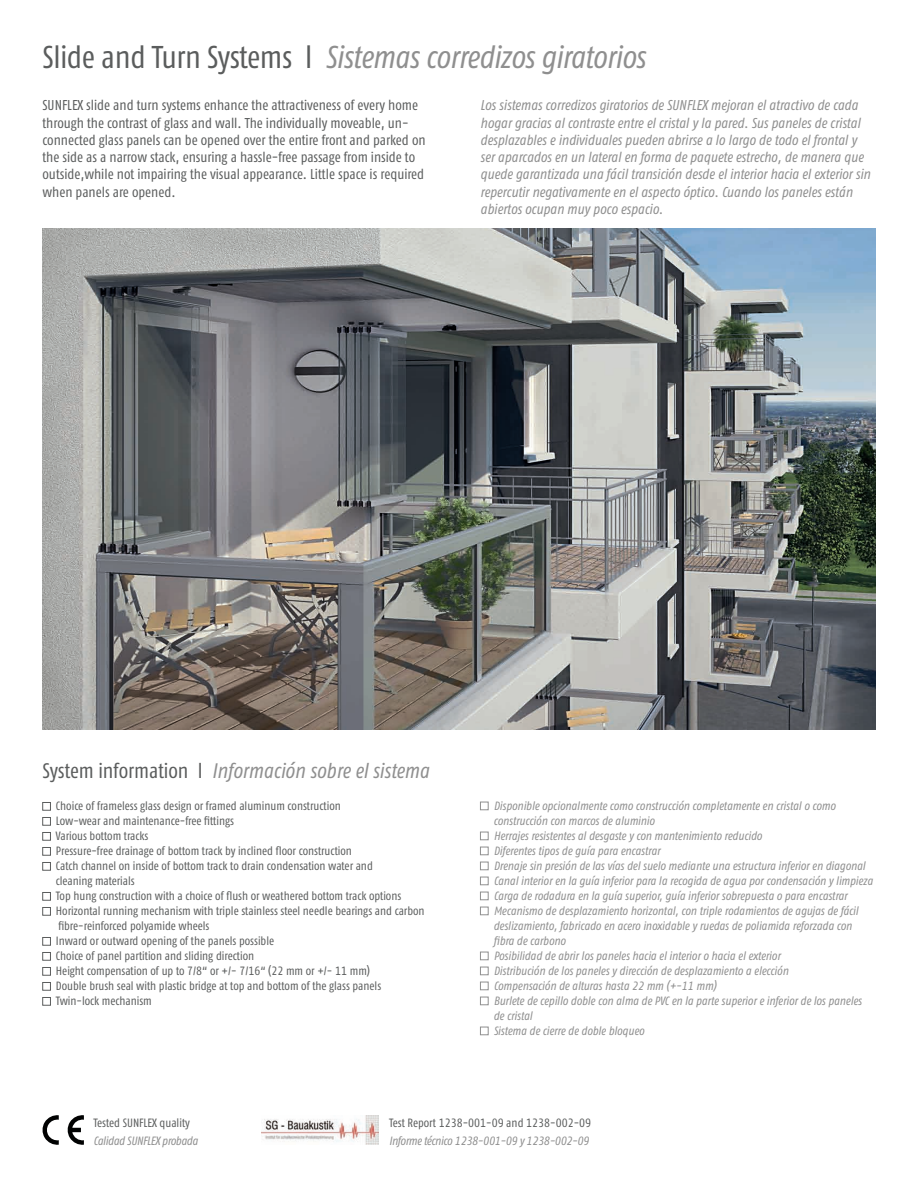
<style>
.page{position:relative;width:918px;height:1188px;background:#fff}
.page>*{position:absolute;margin:0;border:0;box-sizing:border-box;transform-origin:0 0}
.t1{font:italic 31.5px "Fago Co Regular Tf";letter-spacing:-.015em;color:#8f8f8f}
.t2{font:italic 21px "Fago Co Regular Tf";color:#8f8f8f}
.t3{font:italic 14.25px/17.2px "Fago Co Regular Tf";color:#8f8f8f}
.t4{font:14.25px/17.2px "Fago Co Regular Tf";color:#5b5d5d}
.t5{font:italic 12px/15px "Fago Co Regular Tf";color:#8f8f8f}
.t6{font:12px/15px "Fago Co Regular Tf";color:#5b5d5d}
.t7{font:italic 12px "Fago Co Regular Tf";letter-spacing:-.02em;color:#8f8f8f}
.s1{font-style:normal;color:#5b5d5d}
</style>
<div class="page">
<div style="left:480px;top:802px;width:8px;height:8px;border:1px solid #8f8f8f"></div>
<div style="left:480px;top:832px;width:8px;height:8px;border:1px solid #8f8f8f"></div>
<div style="left:480px;top:847px;width:8px;height:8px;border:1px solid #8f8f8f"></div>
<div style="left:480px;top:862px;width:8px;height:8px;border:1px solid #8f8f8f"></div>
<div style="left:480px;top:877px;width:8px;height:8px;border:1px solid #8f8f8f"></div>
<div style="left:480px;top:892px;width:8px;height:8px;border:1px solid #8f8f8f"></div>
<div style="left:480px;top:907px;width:8px;height:8px;border:1px solid #8f8f8f"></div>
<div style="left:480px;top:952px;width:8px;height:8px;border:1px solid #8f8f8f"></div>
<div style="left:480px;top:967px;width:8px;height:8px;border:1px solid #8f8f8f"></div>
<div style="left:480px;top:982px;width:8px;height:8px;border:1px solid #8f8f8f"></div>
<div style="left:480px;top:997px;width:8px;height:8px;border:1px solid #8f8f8f"></div>
<div style="left:480px;top:1027px;width:8px;height:8px;border:1px solid #8f8f8f"></div>
<div style="left:43px;top:802px;width:8px;height:8px;border:1px solid #5b5d5d"></div>
<div style="left:43px;top:817px;width:8px;height:8px;border:1px solid #5b5d5d"></div>
<div style="left:43px;top:832px;width:8px;height:8px;border:1px solid #5b5d5d"></div>
<div style="left:43px;top:847px;width:8px;height:8px;border:1px solid #5b5d5d"></div>
<div style="left:43px;top:862px;width:8px;height:8px;border:1px solid #5b5d5d"></div>
<div style="left:43px;top:892px;width:8px;height:8px;border:1px solid #5b5d5d"></div>
<div style="left:43px;top:907px;width:8px;height:8px;border:1px solid #5b5d5d"></div>
<div style="left:43px;top:937px;width:8px;height:8px;border:1px solid #5b5d5d"></div>
<div style="left:43px;top:952px;width:8px;height:8px;border:1px solid #5b5d5d"></div>
<div style="left:43px;top:967px;width:8px;height:8px;border:1px solid #5b5d5d"></div>
<div style="left:43px;top:982px;width:8px;height:8px;border:1px solid #5b5d5d"></div>
<div style="left:43px;top:997px;width:8px;height:8px;border:1px solid #5b5d5d"></div>
<svg style="left:43px;top:1115px;width:16px;height:30px"></svg>
<svg style="left:67px;top:1115px;width:17px;height:30px"></svg>
<img style="left:261px;top:1115px;width:117px;height:30px">
<img style="left:43px;top:228px;width:832px;height:501px">
<h1 class="t1" style="left:43px;top:39px;width:604px"><span class="s1">Slide and Turn Systems l</span> Sistemas corredizos giratorios</h1>
<p class="t4" style="left:43px;top:97px;width:385px">SUNFLEX slide and turn systems enhance the attractiveness of every home through the contrast of glass and wall. The individually moveable, un&shy;connected glass panels can be opened over the entire front and parked on the side as a narrow stack, ensuring a hassle-free passage from inside to outside,while not impairing the visual appearance. Little space is required when panels are opened.</p>
<p class="t3" style="left:480px;top:97px;width:392px">Los sistemas corredizos giratorios de SUNFLEX mejoran el atractivo de cada hogar gracias al contraste entre el cristal y la pared. Sus paneles de cristal desplazables e individuales pueden abrirse a lo largo de todo el frontal y ser aparcados en un lateral en forma de paquete estrecho, de manera que quede garantizada una fácil transición desde el interior hacia el exterior sin repercutir negativamente en el aspecto óptico. Cuando los paneles están abiertos ocupan muy poco espacio.</p>
<h2 class="t2" style="left:43px;top:759px;width:388px"><span class="s1">System information l</span> Información sobre el sistema</h2>
<p class="t6" style="left:56px;top:799px;width:370px">Choice of frameless glass design or framed aluminum construction<br>Low-wear and maintenance-free fittings<br>Various bottom tracks<br>Pressure-free drainage of bottom track by inclined floor construction<br>Catch channel on inside of bottom track to drain condensation water and<br>cleaning materials<br>Top hung construction with a choice of flush or weathered bottom track options Horizontal running mechanism with triple stainless steel needle bearings and carbon fibre-reinforced polyamide wheels<br>Inward or outward opening of the panels possible<br>Choice of panel partition and sliding direction<br>Height compensation of up to 7/8“ or +/- 7/16“ (22 mm or +/- 11 mm)<br>Double brush seal with plastic bridge at top and bottom of the glass panels Twin-lock mechanism</p>
<p class="t5" style="left:493px;top:798px;width:381px">Disponible opcionalmente como construcción completamente en cristal o como construcción con marcos de aluminio<br>Herrajes resistentes al desgaste y con mantenimiento reducido<br>Diferentes tipos de guía para encastrar<br>Drenaje sin presión de las vías del suelo mediante una estructura inferior en diagonal Canal interior en la guía inferior para la recogida de agua por condensación y limpieza Carga de rodadura en la guía superior, guía inferior sobrepuesta o para encastrar Mecanismo de desplazamiento horizontal, con triple rodamientos de agujas de fácil deslizamiento, fabricado en acero inoxidable y ruedas de poliamida reforzada con fibra de carbono<br>Posibilidad de abrir los paneles hacia el interior o hacia el exterior<br>Distribución de los paneles y dirección de desplazamiento a elección<br>Compensación de alturas hasta 22 mm (+-11 mm)<br>Burlete de cepillo doble con alma de PVC en la parte superior e inferior de los paneles de cristal<br>Sistema de cierre de doble bloqueo</p>
<p class="t6" style="left:93px;top:1115px;width:98px">Tested SUNFLEX quality</p>
<p class="t7" style="left:93px;top:1134px;width:106px">Calidad SUNFLEX probada</p>
<p class="t6" style="left:389px;top:1115px;width:204px">Test Report 1238-001-09 and 1238-002-09</p>
<p class="t7" style="left:389px;top:1134px;width:201px">Informe técnico 1238-001-09 y 1238-002-09</p>
</div>
